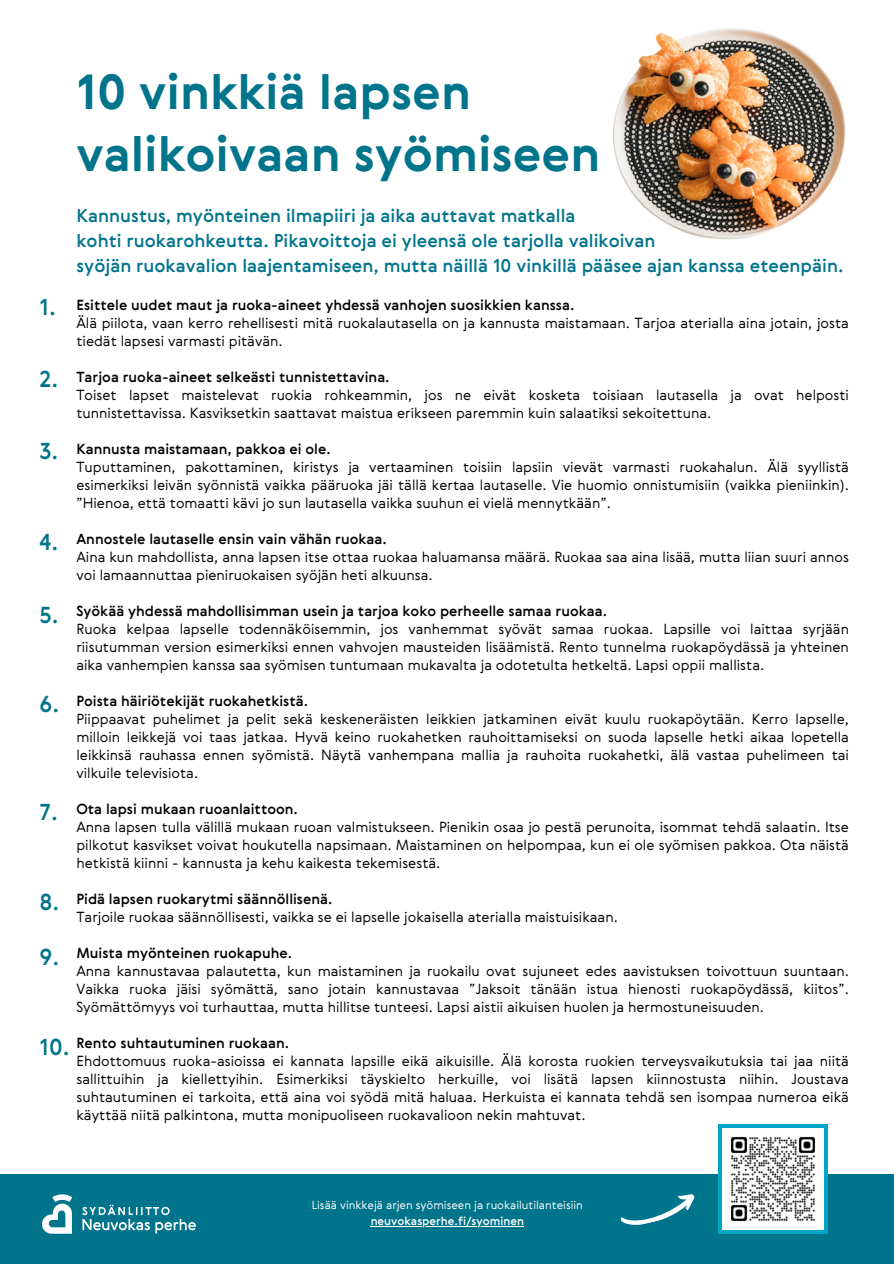
<style>
.page{position:relative;width:894px;height:1264px;background:#fff}
.page>*{position:absolute;margin:0;border:0;box-sizing:border-box;transform-origin:0 0}
.t1{font:700 48px/61.8px "Gerbera";color:#00748b}
.t2{font:500 22.5px "Gerbera";color:#00748b}
.t3{font:500 18px/24.8px "Gerbera";color:#00748b}
.t4{font:300 14.25px/18px "Gerbera";color:#000}
.t5{font:500 14.25px "Gerbera";color:#000}
.t6{font:300 11.4px "Gerbera";color:#fff}
.t7{font:500 11.4px "Gerbera";color:#fff}
.s1{font-weight:500}
</style>
<div class="page">
<div style="left:1px;top:1173px;width:892px;height:90px;background:#00748b"></div>
<hr style="left:370px;top:1225px;width:154px;height:1px;background:#fff">
<div style="left:718px;top:1124px;width:109px;height:109px;background:linear-gradient(to right,#00a5c8,#00a5c8)"></div>
<img style="left:722px;top:1128px;width:101px;height:101px">
<svg style="left:42px;top:1194px;width:154px;height:39px"></svg>
<svg style="left:620px;top:1194px;width:75px;height:31px"></svg>
<img style="left:613px;top:28px;width:233px;height:212px">
<h2 class="t2" style="left:40px;top:291px;width:18px">1.</h2>
<h2 class="t2" style="left:40px;top:363px;width:20px">2.</h2>
<h2 class="t2" style="left:40px;top:435px;width:20px">3.</h2>
<h2 class="t2" style="left:40px;top:526px;width:20px">4.</h2>
<h2 class="t2" style="left:40px;top:599px;width:21px">5.</h2>
<h2 class="t2" style="left:40px;top:688px;width:21px">6.</h2>
<h2 class="t2" style="left:40px;top:796px;width:20px">7.</h2>
<p class="t2" style="left:40px;top:886px;width:21px">8.</p>
<p class="t2" style="left:40px;top:941px;width:21px">9.</p>
<p class="t2" style="left:40px;top:1030px;width:32px">10.</p>
<p class="t1" style="left:76px;top:59px;width:525px">10 vinkkiä lapsen valikoivaan syömiseen</p>
<h1 class="t3" style="left:76px;top:203px;width:768px">Kannustus, myönteinen ilmapiiri ja aika auttavat matkalla<br>kohti ruokarohkeutta. Pikavoittoja ei yleensä ole tarjolla valikoivan<br>syöjän ruokavalion laajentamiseen, mutta näillä 10 vinkillä pääsee ajan kanssa eteenpäin.</h1>
<h3 class="t4" style="left:76px;top:296px;width:773px"><span class="s1">Esittele uudet maut ja ruoka-aineet yhdessä vanhojen suosikkien kanssa.<br></span>Älä piilota, vaan kerro rehellisesti mitä ruokalautasella on ja kannusta maistamaan. Tarjoa aterialla aina jotain, josta tiedät lapsesi varmasti pitävän.</h3>
<h4 class="t4" style="left:76px;top:368px;width:773px"><span class="s1">Tarjoa ruoka-aineet selkeästi tunnistettavina.<br></span>Toiset lapset maistelevat ruokia rohkeammin, jos ne eivät kosketa toisiaan lautasella ja ovat helposti tunnistettavissa. Kasviksetkin saattavat maistua erikseen paremmin kuin salaatiksi sekoitettuna.</h4>
<h4 class="t4" style="left:76px;top:440px;width:773px"><span class="s1">Kannusta maistamaan, pakkoa ei ole.<br></span>Tuputtaminen, pakottaminen, kiristys ja vertaaminen toisiin lapsiin vievät varmasti ruokahalun. Älä syyllistä esimerkiksi leivän syönnistä vaikka pääruoka jäi tällä kertaa lautaselle. Vie huomio onnistumisiin (vaikka pieniinkin). ”Hienoa, että tomaatti kävi jo sun lautasella vaikka suuhun ei vielä mennytkään”.</h4>
<h4 class="t5" style="left:76px;top:529px;width:312px">Annostele lautaselle ensin vain vähän ruokaa.</h4>
<h4 class="t4" style="left:76px;top:548px;width:773px">Aina kun mahdollista, anna lapsen itse ottaa ruokaa haluamansa määrä. Ruokaa saa aina lisää, mutta liian suuri annos voi lamaannuttaa pieniruokaisen syöjän heti alkuunsa.</h4>
<p class="t4" style="left:76px;top:602px;width:773px"><span class="s1">Syökää yhdessä mahdollisimman usein ja tarjoa koko perheelle samaa ruokaa.<br></span>Ruoka kelpaa lapselle todennäköisemmin, jos vanhemmat syövät samaa ruokaa. Lapsille voi laittaa syrjään riisutumman version esimerkiksi ennen vahvojen mausteiden lisäämistä. Rento tunnelma ruokapöydässä ja yhteinen aika vanhempien kanssa saa syömisen tuntumaan mukavalta ja odotetulta hetkeltä. Lapsi oppii mallista.</p>
<h4 class="t4" style="left:76px;top:692px;width:773px"><span class="s1">Poista häiriötekijät ruokahetkistä.<br></span>Piippaavat puhelimet ja pelit sekä keskeneräisten leikkien jatkaminen eivät kuulu ruokapöytään. Kerro lapselle, milloin leikkejä voi taas jatkaa. Hyvä keino ruokahetken rauhoittamiseksi on suoda lapselle hetki aikaa lopetella leikkinsä rauhassa ennen syömistä. Näytä vanhempana mallia ja rauhoita ruokahetki, älä vastaa puhelimeen tai vilkuile televisiota.</h4>
<h4 class="t4" style="left:76px;top:800px;width:773px"><span class="s1">Ota lapsi mukaan ruoanlaittoon.<br></span>Anna lapsen tulla välillä mukaan ruoan valmistukseen. Pienikin osaa jo pestä perunoita, isommat tehdä salaatin. Itse pilkotut kasvikset voivat houkutella napsimaan. Maistaminen on helpompaa, kun ei ole syömisen pakkoa. Ota näistä hetkistä kiinni - kannusta ja kehu kaikesta tekemisestä.</h4>
<p class="t5" style="left:76px;top:889px;width:257px">Pidä lapsen ruokarytmi säännöllisenä.</p>
<h4 class="t4" style="left:76px;top:908px;width:543px">Tarjoile ruokaa säännöllisesti, vaikka se ei lapselle jokaisella aterialla maistuisikaan.</h4>
<p class="t4" style="left:76px;top:944px;width:773px"><span class="s1">Muista myönteinen ruokapuhe.<br></span>Anna kannustavaa palautetta, kun maistaminen ja ruokailu ovat sujuneet edes aavistuksen toivottuun suuntaan.<br>Vaikka ruoka jäisi syömättä, sano jotain kannustavaa ”Jaksoit tänään istua hienosti ruokapöydässä, kiitos”.<br>Syömättömyys voi turhauttaa, mutta hillitse tunteesi. Lapsi aistii aikuisen huolen ja hermostuneisuuden.</p>
<h4 class="t4" style="left:76px;top:1034px;width:773px"><span class="s1">Rento suhtautuminen ruokaan.<br></span>Ehdottomuus ruoka-asioissa ei kannata lapsille eikä aikuisille. Älä korosta ruokien terveysvaikutuksia tai jaa niitä sallittuihin ja kiellettyihin. Esimerkiksi täyskielto herkuille, voi lisätä lapsen kiinnostusta niihin. Joustava suhtautuminen ei tarkoita, että aina voi syödä mitä haluaa. Herkuista ei kannata tehdä sen isompaa numeroa eikä käyttää niitä palkintona, mutta monipuoliseen ruokavalioon nekin mahtuvat.</h4>
<h4 class="t6" style="left:312px;top:1197px;width:272px">Lisää vinkkejä arjen syömiseen ja ruokailutilanteisiin</h4>
<h2 class="t7" style="left:370px;top:1212px;width:155px">neuvokasperhe.fi/syominen</h2>
</div>
